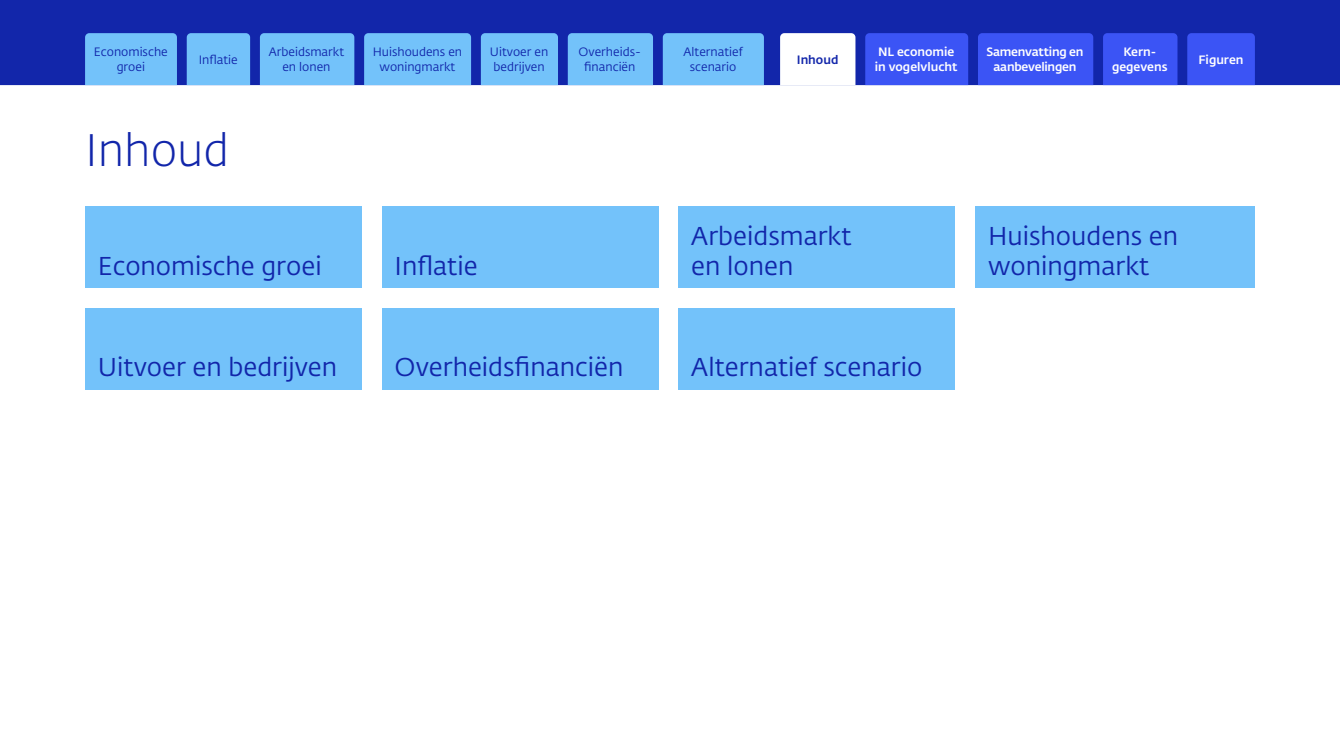
<style>
.page{position:relative;width:1340px;height:754px;background:#fff}
.page>*{position:absolute;margin:0;border:0;box-sizing:border-box;transform-origin:0 0}
.H2_Hoofdstuktitel{font:300 45px "DNB Fedra";color:#1226aa}
.P_Inhoudsopgave{font:25.5px/30px "DNB Fedra";color:#1226aa}
.t1{font:12px/15px "DNB Fedra";color:#1226aa;text-align:center}
.t2{font:500 12px/15px "DNB Fedra";color:#fff}
.t3{font:500 12px/15px "DNB Fedra";letter-spacing:-.02em;color:#fff;text-align:center}
.t4{font:500 12px "DNB Fedra";color:#1226aa}
</style>
<div class="page">
<div style="left:0;top:0;width:1339px;height:85px;background:#1226aa"></div>
<div style="left:978px;top:33px;width:115px;height:52px;background:#3b54f5"></div>
<div style="left:865px;top:33px;width:103px;height:52px;background:#3b54f5"></div>
<svg style="left:780px;top:33px;width:75px;height:52px"></svg>
<div style="left:1103px;top:33px;width:74px;height:52px;background:#3b54f5"></div>
<div style="left:1187px;top:33px;width:67px;height:52px;background:#3b54f5"></div>
<div style="left:187px;top:33px;width:63px;height:52px;background:#73c2fa"></div>
<div style="left:481px;top:33px;width:77px;height:52px;background:#73c2fa"></div>
<div style="left:568px;top:33px;width:85px;height:52px;background:#73c2fa"></div>
<div style="left:662px;top:33px;width:102px;height:52px;background:#73c2fa"></div>
<div style="left:260px;top:33px;width:94px;height:52px;background:#73c2fa"></div>
<div style="left:364px;top:33px;width:107px;height:52px;background:#73c2fa"></div>
<div style="left:85px;top:33px;width:92px;height:52px;background:#73c2fa"></div>
<div style="left:678px;top:207px;width:277px;height:81px;background:#73c2fa"></div>
<div style="left:975px;top:207px;width:279px;height:81px;background:#73c2fa"></div>
<div style="left:85px;top:308px;width:276px;height:81px;background:#73c2fa"></div>
<div style="left:382px;top:308px;width:276px;height:81px;background:#73c2fa"></div>
<div style="left:678px;top:308px;width:277px;height:81px;background:#73c2fa"></div>
<div style="left:382px;top:207px;width:276px;height:81px;background:#73c2fa"></div>
<div style="left:85px;top:207px;width:276px;height:81px;background:#73c2fa"></div>
<p class="t1" style="left:94px;top:45px;width:75px">Economische groei</p>
<p class="t2" style="left:874px;top:45px;width:84px">NL economie in vogelvlucht</p>
<p class="t3" style="left:986px;top:45px;width:98px">Samenvatting en aanbevelingen</p>
<p class="t1" style="left:269px;top:45px;width:77px">Arbeidsmarkt en lonen</p>
<p class="t1" style="left:373px;top:45px;width:91px">Huishoudens en woningmarkt</p>
<p class="t1" style="left:490px;top:45px;width:60px;text-align:left">Uitvoer en bedrijven</p>
<p class="t1" style="left:578px;top:45px;width:64px">Overheids&shy;financiën</p>
<p class="t1" style="left:683px;top:45px;width:61px">Alternatief scenario</p>
<p class="t4" style="left:796px;top:52px;width:43px">Inhoud</p>
<p class="t2" style="left:1112px;top:45px;width:57px;text-align:center">Kern&shy;gegevens</p>
<p class="t1" style="left:199px;top:52px;width:41px">Inflatie</p>
<p class="t2" style="left:1198px;top:52px;width:47px">Figuren</p>
<h2 class="H2_Hoofdstuktitel" style="left:85px;top:123px;width:145px">Inhoud</h2>
<p class="P_Inhoudsopgave" style="left:98px;top:251px;width:225px">Economische groei</p>
<p class="P_Inhoudsopgave" style="left:394px;top:251px;width:85px">Inflatie</p>
<p class="P_Inhoudsopgave" style="left:691px;top:221px;width:162px">Arbeidsmarkt en lonen</p>
<p class="P_Inhoudsopgave" style="left:988px;top:221px;width:191px">Huishoudens en woningmarkt</p>
<p class="P_Inhoudsopgave" style="left:98px;top:353px;width:241px">Uitvoer en bedrijven</p>
<p class="P_Inhoudsopgave" style="left:394px;top:353px;width:230px">Overheidsfinanciën</p>
<p class="P_Inhoudsopgave" style="left:691px;top:353px;width:233px">Alternatief scenario</p>
</div>
